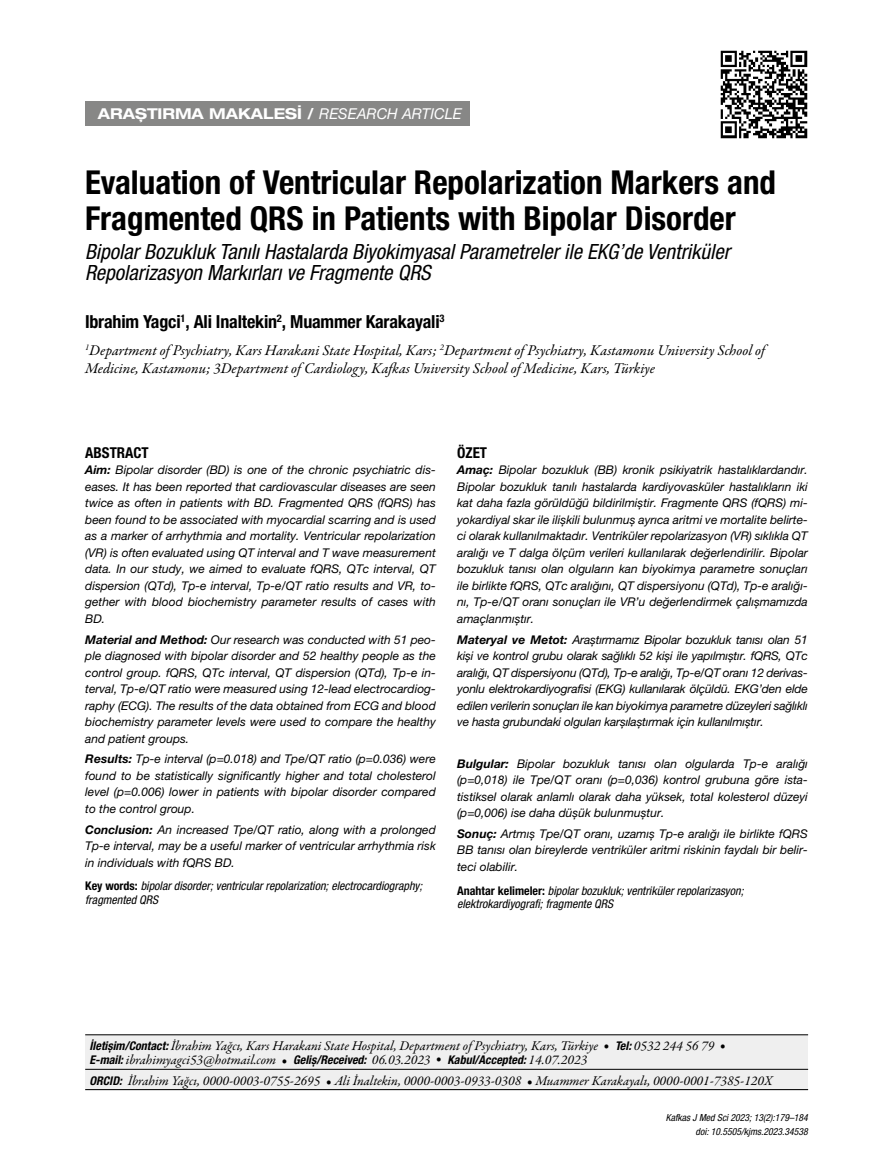
<style>
.page{position:relative;width:893px;height:1170px;background:#fff}
.page>*{position:absolute;margin:0;border:0;box-sizing:border-box;transform-origin:0 0}
._01_başlık{font:700 condensed 33px/36px "Helvetica Neue LT Pro";color:#000}
._01_başlık_2{font:italic condensed 21px/21px "Helvetica Neue LT Pro";color:#000}
._02_yazar{font:700 condensed 18px "Helvetica Neue LT Pro";letter-spacing:-.01em;color:#000}
._03_kurum{font:italic 15px/18px "Garamond Premr Pro";color:#000}
.t1{font:700 expanded 15px "Helvetica Neue LT Pro";color:#fff}
._04_abstract_başlık{font:700 condensed 15px "Helvetica Neue LT Pro";color:#000}
._05_iletisim_bilgileri{font:italic 13.5px/13.5px "Garamond Premr Pro";color:#000}
._04_abstract{font:italic 12px/16.5px "Helvetica Neue LT Pro";color:#000;text-align:justify}
._04_KWord{font:italic condensed 12px/13.5px "Helvetica Neue LT Pro";color:#000}
.t2{font:italic condensed 9.75px/13.5px "Helvetica Neue LT Pro";color:#000;text-align:right}
.s1{font-weight:400;font-style:italic;font-stretch:normal}
.s2{font-weight:700}
.s3{font-weight:700;font-style:normal}
.s4{font-family:"Helvetica Neue LT Pro";font-weight:700;font-stretch:condensed;font-size:12px}
</style>
<div class="page">
<div style="left:85px;top:101px;width:385px;height:25px;background:#878786"></div>
<div style="left:85px;top:1034px;width:723px;height:56px;background:#efefef"></div>
<hr style="left:85px;top:1034px;width:723px;height:1px;background:#000">
<hr style="left:85px;top:1068px;width:723px;height:1px;background:#000">
<hr style="left:85px;top:1089px;width:723px;height:1px;background:#000">
<img style="left:721px;top:51px;width:87px;height:87px">
<p class="t1" style="left:98px;top:104px;width:365px">ARAŞTIRMA MAKALESİ / <span class="s1">RESEARCH ARTICLE</span></p>
<p class="_01_başlık" style="left:85px;top:163px;width:692px">Evaluation of Ventricular Repolarization Markers and<br>Fragmented QRS in Patients with Bipolar Disorder</p>
<p class="_01_başlık_2" style="left:85px;top:242px;width:646px">Bipolar Bozukluk Tanılı Hastalarda Biyokimyasal Parametreler ile EKG’de Ventriküler<br>Repolarizasyon Markırları ve Fragmente QRS</p>
<p class="_02_yazar" style="left:85px;top:311px;width:361px">Ibrahim Yagci<sup>1</sup>, Ali Inaltekin<sup>2</sup>, Muammer Karakayali<sup>3</sup></p>
<p class="_03_kurum" style="left:85px;top:342px;width:682px"><sup>1</sup>Department of Psychiatry, Kars Harakani State Hospital, Kars; <sup>2</sup>Department of Psychiatry, Kastamonu University School of<br>Medicine, Kastamonu; 3Department of Cardiology, Kafkas University School of Medicine, Kars, Türkiye</p>
<p class="_04_abstract_başlık" style="left:85px;top:443px;width:65px">ABSTRACT</p>
<p class="_04_abstract" style="left:85px;top:461px;width:352px"><span class="s2">Aim:</span> Bipolar disorder (BD) is one of the chronic psychiatric dis&shy;eases. It has been reported that cardiovascular diseases are seen twice as often in patients with BD. Fragmented QRS (fQRS) has been found to be associated with myocardial scarring and is used as a marker of arrhythmia and mortality. Ventricular repolarization (VR) is often evaluated using QT interval and T wave measurement data. In our study, we aimed to evaluate fQRS, QTc interval, QT dispersion (QTd), Tp-e interval, Tp-e/QT ratio results and VR, to&shy;gether with blood biochemistry parameter results of cases with BD.</p>
<p class="_04_abstract" style="left:85px;top:630px;width:352px"><span class="s2">Material and Method:</span> Our research was conducted with 51 peo&shy;ple diagnosed with bipolar disorder and 52 healthy people as the control group. fQRS, QTc interval, QT dispersion (QTd), Tp-e in&shy;terval, Tp-e/QT ratio were measured using 12-lead electrocardiog&shy;raphy (ECG). The results of the data obtained from ECG and blood biochemistry parameter levels were used to compare the healthy and patient groups.</p>
<p class="_04_abstract" style="left:85px;top:750px;width:352px"><span class="s2">Results:</span> Tp-e interval (p=0.018) and Tpe/QT ratio (p=0.036) were found to be statistically significantly higher and total cholesterol level (p=0.006) lower in patients with bipolar disorder compared to the control group.</p>
<p class="_04_abstract" style="left:85px;top:820px;width:352px"><span class="s2">Conclusion:</span> An increased Tpe/QT ratio, along with a prolonged Tp-e interval, may be a useful marker of ventricular arrhythmia risk in individuals with fQRS BD.</p>
<p class="_04_KWord" style="left:85px;top:879px;width:339px"><span class="s3">Key words:</span> bipolar disorder; ventricular repolarization; electrocardiography; fragmented QRS</p>
<p class="_04_abstract_başlık" style="left:457px;top:443px;width:31px">ÖZET</p>
<p class="_04_abstract" style="left:457px;top:461px;width:352px"><span class="s2">Amaç:</span> Bipolar bozukluk (BB) kronik psikiyatrik hastalıklardandır.<br>Bipolar bozukluk tanılı hastalarda kardiyovasküler hastalıkların iki kat daha fazla görüldüğü bildirilmiştir. Fragmente QRS (fQRS) mi&shy;yokardiyal skar ile ilişkili bulunmuş ayrıca aritmi ve mortalite belirte&shy;ci olarak kullanılmaktadır. Ventriküler repolarizasyon (VR) sıklıkla QT aralığı ve T dalga ölçüm verileri kullanılarak değerlendirilir. Bipolar bozukluk tanısı olan olguların kan biyokimya parametre sonuçları ile birlikte fQRS, QTc aralığını, QT dispersiyonu (QTd), Tp-e aralığı&shy;nı, Tp-e/QT oranı sonuçları ile VR’u değerlendirmek çalışmamızda amaçlanmıştır.</p>
<p class="_04_abstract" style="left:457px;top:630px;width:352px"><span class="s2">Materyal ve Metot:</span> Araştırmamız Bipolar bozukluk tanısı olan 51 kişi ve kontrol grubu olarak sağlıklı 52 kişi ile yapılmıştır. fQRS, QTc aralığı, QT dispersiyonu (QTd), Tp-e aralığı, Tp-e/QT oranı 12 derivas&shy;yonlu elektrokardiyografisi (EKG) kullanılarak ölçüldü. EKG’den elde edilen verilerin sonuçları ile kan biyokimya parametre düzeyleri sağlıklı ve hasta grubundaki olguları karşılaştırmak için kullanılmıştır.</p>
<p class="_04_abstract" style="left:457px;top:754px;width:352px"><span class="s2">Bulgular:</span> Bipolar bozukluk tanısı olan olgularda Tp-e aralığı (p=0,018) ile Tpe/QT oranı (p=0,036) kontrol grubuna göre ista&shy;tistiksel olarak anlamlı olarak daha yüksek, total kolesterol düzeyi (p=0,006) ise daha düşük bulunmuştur.</p>
<p class="_04_abstract" style="left:457px;top:825px;width:352px"><span class="s2">Sonuç:</span> Artmış Tpe/QT oranı, uzamış Tp-e aralığı ile birlikte fQRS BB tanısı olan bireylerde ventriküler aritmi riskinin faydalı bir belir&shy;teci olabilir.</p>
<p class="_04_KWord" style="left:457px;top:883px;width:288px"><span class="s3">Anahtar kelimeler:</span> bipolar bozukluk; ventriküler repolarizasyon; elektrokardiyografi; fragmente QRS</p>
<p class="_05_iletisim_bilgileri" style="left:89px;top:1039px;width:638px"><span class="s4">İletişim/Contact:</span> İbrahim Yağcı, Kars Harakani State Hospital, Department of Psychiatry, Kars, Türkiye • <span class="s4">Tel:</span> 0532 244 56 79 •<br><span class="s4">E-mail:</span> ibrahimyagci53@hotmail.com • <span class="s4">Geliş/Received:</span> 06.03.2023 • <span class="s4">Kabul/Accepted:</span> 14.07.2023</p>
<p class="_05_iletisim_bilgileri" style="left:89px;top:1074px;width:685px"><span class="s4">ORCID:</span> İbrahim Yağcı, 0000-0003-0755-2695 • Ali İnaltekin, 0000-0003-0933-0308 • Muammer Karakayalı, 0000-0001-7385-120X</p>
<p class="t2" style="left:666px;top:1111px;width:144px">Kafkas J Med Sci 2023; 13(2):179–184 doi: 10.5505/kjms.2023.34538</p>
</div>
